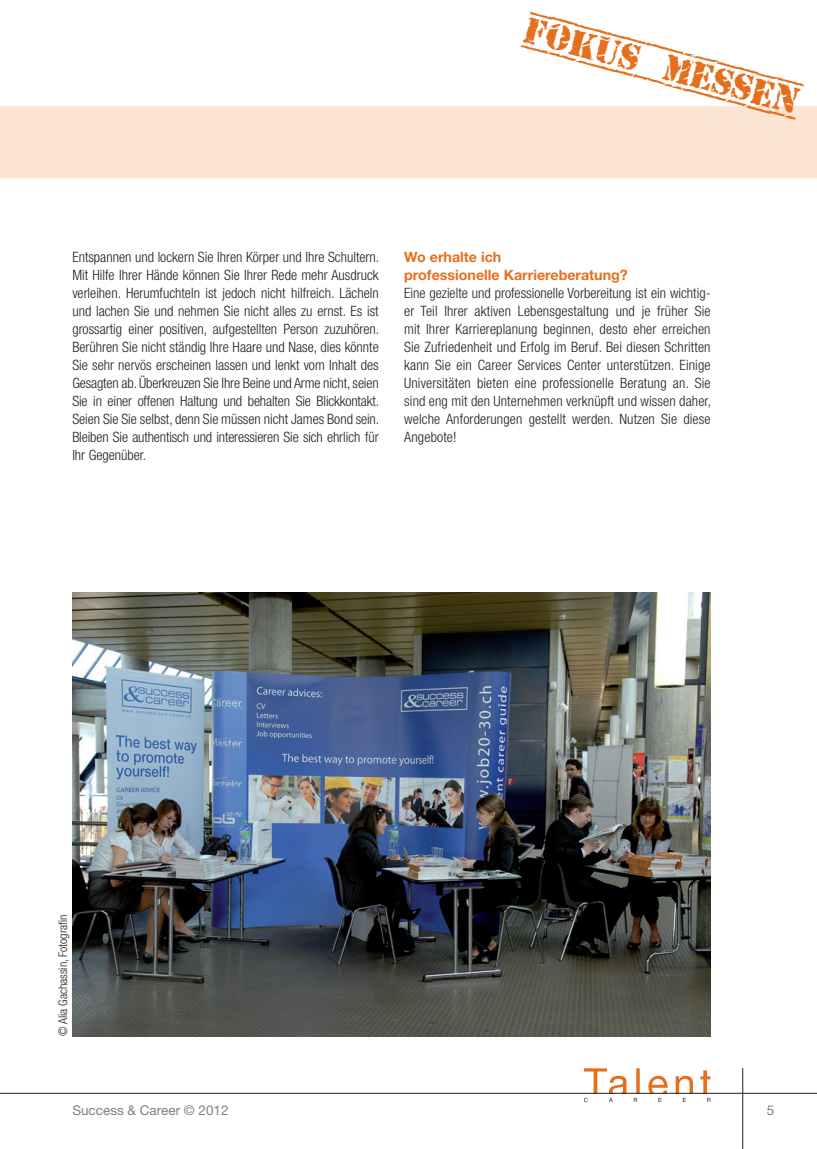
<style>
.page{position:relative;width:817px;height:1149px;background:#fff}
.page>*{position:absolute;margin:0;border:0;box-sizing:border-box;transform-origin:0 0}
.txt_ct{font:37.5px "Old Stamper";color:#e4701e}
.txt_ct-2{font:300 condensed 14.25px/18px "Helvetica Neue LT Std";letter-spacing:.005em;color:#231f20;text-align:justify}
.titre_question{font:700 14.25px "Helvetica Neue LT Std";color:#e4701e}
.t1{font:13.5px "Helvetica Neue LT Std";color:#808083}
.txt_ct-3{font:300 condensed 12px "Helvetica Neue LT Std";color:#231f20}
</style>
<div class="page">
<div style="left:0;top:106px;width:816px;height:72px;background:#fbe5d2"></div>
<hr style="left:742px;top:1067px;width:1px;height:81px;background:#231f20">
<svg style="left:584px;top:1068px;width:126px;height:33px"></svg>
<hr style="left:0;top:1092px;width:816px;height:1px;background:#231f20">
<img style="left:72px;top:592px;width:638px;height:443px">
<p class="txt_ct" style="left:531px;top:11px;width:284px;rotate:15deg">fokus messen</p>
<p class="txt_ct-2" style="left:72px;top:248px;width:308px">Entspannen und lockern Sie Ihren Körper und Ihre Schultern.<br>Mit Hilfe Ihrer Hände können Sie Ihrer Rede mehr Ausdruck verleihen. Herumfuchteln ist jedoch nicht hilfreich. Lächeln und lachen Sie und nehmen Sie nicht alles zu ernst. Es ist grossartig einer positiven, aufgestellten Person zuzuhören.<br>Berühren Sie nicht ständig Ihre Haare und Nase, dies könnte Sie sehr nervös erscheinen lassen und lenkt vom Inhalt des Gesagten ab. Überkreuzen Sie Ihre Beine und Arme nicht, seien Sie in einer offenen Haltung und behalten Sie Blickkontakt.<br>Seien Sie Sie selbst, denn Sie müssen nicht James Bond sein.<br>Bleiben Sie authentisch und interessieren Sie sich ehrlich für Ihr Gegenüber.</p>
<p class="titre_question" style="left:404px;top:248px;width:99px">Wo erhalte ich</p>
<p class="titre_question" style="left:404px;top:266px;width:225px">professionelle Karriereberatung?</p>
<p class="txt_ct-2" style="left:404px;top:284px;width:308px">Eine gezielte und professionelle Vorbereitung ist ein wichtig&shy;er Teil Ihrer aktiven Lebensgestaltung und je früher Sie mit Ihrer Karriereplanung beginnen, desto eher erreichen Sie Zufriedenheit und Erfolg im Beruf. Bei diesen Schritten kann Sie ein Career Services Center unterstützen. Einige Universitäten bieten eine professionelle Beratung an. Sie sind eng mit den Unternehmen verknüpft und wissen daher, welche Anforderungen gestellt werden. Nutzen Sie diese Angebote!</p>
<p class="txt_ct-3" style="left:56px;top:1035px;width:123px;rotate:-90deg">© Alia Gachassin, Fotografin</p>
<p class="t1" style="left:72px;top:1101px;width:158px">Success &amp; Career © 2012</p>
<p class="t1" style="left:766px;top:1101px;width:9px">5</p>
</div>
